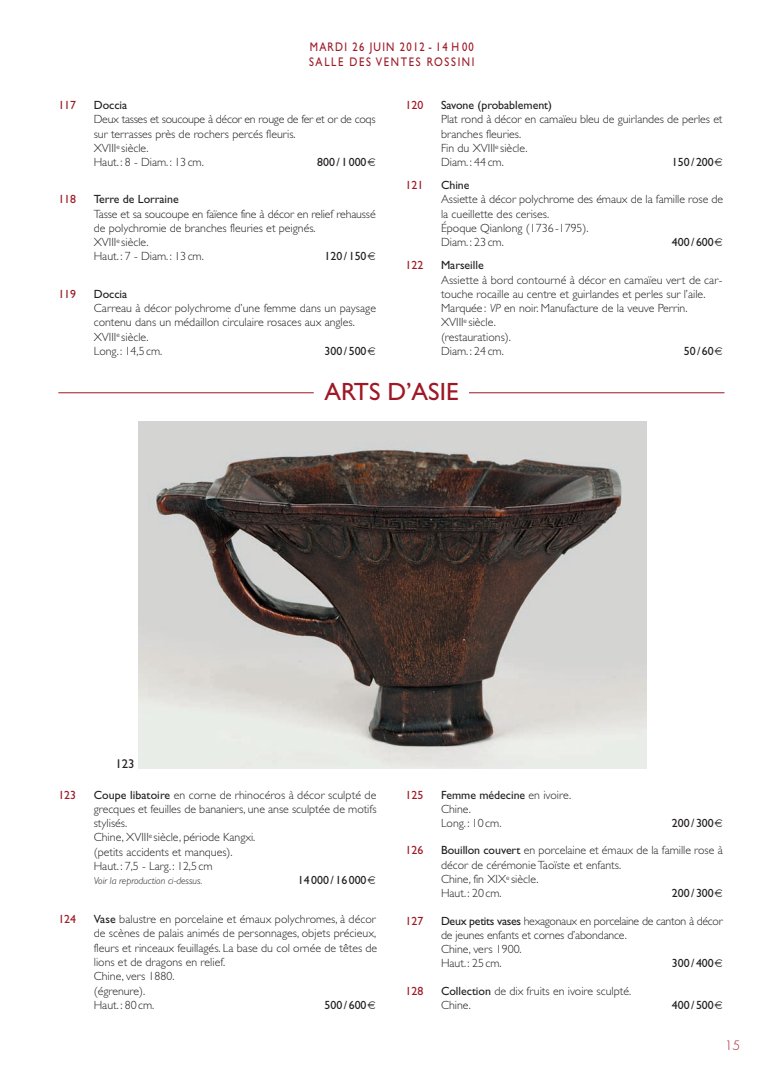
<style>
.page{position:relative;width:776px;height:1085px;background:#fff}
.page>*{position:absolute;margin:0;border:0;box-sizing:border-box;transform-origin:0 0}
.t1{font:25px "Gill Sans";color:#9e1825}
.t2{font:12.75px "Gill Sans";color:#231f20}
.t3{font:12.5px/15px "Gill Sans";letter-spacing:.155em;color:#9e1825;scale:.85 1}
.t4{font:300 12.5px "Futura";color:#9e1825}
.t5{font:300 11.88px/14.2px "Gill Sans";color:#231f20}
.t6{font:11.88px "Gill Sans";color:#231f20}
.t7{font:11.88px "Gill Sans";color:#9e1825}
.t8{font:italic 300 10px "Gill Sans";color:#231f20}
.s1{font-style:italic}
.s2{font-weight:400}
</style>
<div class="page">
<hr style="left:58px;top:392px;width:256px;height:1px;background:#9e1825">
<hr style="left:469px;top:392px;width:255px;height:1px;background:#9e1825">
<img style="left:139px;top:421px;width:508px;height:346px">
<p class="t3" style="left:309px;top:41px;width:196px">MARDI 26 JUIN 2012 - 14 H 00<br>SALLE DES VENTES ROSSINI</p>
<p class="t7" style="left:58px;top:101px;width:19px">117</p>
<p class="t6" style="left:94px;top:101px;width:35px">Doccia</p>
<p class="t5" style="left:94px;top:113px;width:283px">Deux tasses et soucoupe à décor en rouge de fer et or de coqs sur terrasses près de rochers percés fleuris.<br>XVIII<sup>e</sup> siècle.<br>Haut. : 8 - Diam.: 13 cm.</p>
<p class="t6" style="left:317px;top:158px;width:51px">800 / 1000</p>
<p class="t7" style="left:58px;top:195px;width:19px">118</p>
<p class="t6" style="left:94px;top:195px;width:87px">Terre de Lorraine</p>
<p class="t5" style="left:94px;top:208px;width:283px">Tasse et sa soucoupe en faïence fine à décor en relief rehaussé de polychromie de branches fleuries et peignés.<br>XVIII<sup>e</sup> siècle.<br>Haut. : 7 - Diam. : 13 cm.</p>
<p class="t6" style="left:325px;top:252px;width:43px">120 / 150</p>
<p class="t7" style="left:58px;top:289px;width:19px">119</p>
<p class="t6" style="left:94px;top:289px;width:35px">Doccia</p>
<p class="t5" style="left:94px;top:302px;width:284px">Carreau à décor polychrome d’une femme dans un paysage contenu dans un médaillon circulaire rosaces aux angles.<br>XVIII<sup>e</sup> siècle.<br>Long. : 14,5 cm.</p>
<p class="t6" style="left:325px;top:346px;width:43px">300 / 500</p>
<p class="t7" style="left:406px;top:101px;width:19px">120</p>
<p class="t6" style="left:441px;top:101px;width:113px">Savone (probablement)</p>
<p class="t5" style="left:441px;top:113px;width:283px">Plat rond à décor en camaïeu bleu de guirlandes de perles et branches fleuries.<br>Fin du XVIII<sup>e</sup> siècle.<br>Diam. : 44 cm.</p>
<p class="t6" style="left:672px;top:158px;width:43px">150 / 200</p>
<p class="t7" style="left:406px;top:181px;width:19px">121</p>
<p class="t6" style="left:441px;top:181px;width:30px">Chine</p>
<p class="t5" style="left:441px;top:194px;width:284px">Assiette à décor polychrome des émaux de la famille rose de la cueillette des cerises.<br>Époque Qianlong (1736-1795).<br>Diam. : 23 cm.</p>
<p class="t6" style="left:672px;top:238px;width:43px">400 / 600</p>
<p class="t7" style="left:406px;top:261px;width:19px">122</p>
<p class="t6" style="left:441px;top:261px;width:44px">Marseille</p>
<p class="t5" style="left:441px;top:274px;width:283px">Assiette à bord contourné à décor en camaïeu vert de car - touche rocaille au centre et guirlandes et perles sur l’aile.<br>Marquée : <span class="s1">VP</span> en noir. Manufacture de la veuve Perrin.<br>XVIII<sup>e</sup> siècle.<br>(restaurations).<br>Diam. : 24 cm.</p>
<p class="t6" style="left:684px;top:347px;width:32px">50 / 60</p>
<p class="t2" style="left:115px;top:759px;width:21px">123</p>
<h1 class="t1" style="left:324px;top:383px;width:136px">ARTS D’ASIE</h1>
<p class="t7" style="left:58px;top:790px;width:19px">123</p>
<p class="t5" style="left:94px;top:788px;width:284px"><span class="s2">Coupe libatoire</span> en corne de rhinocéros à décor sculpté de grecques et feuilles de bananiers, une anse sculptée de motifs stylisés.<br>Chine, XVIII<sup>e</sup> siècle, période Kangxi.<br>(petits accidents et manques).<br>Haut.: 7,5 - Larg.: 12,5 cm</p>
<p class="t8" style="left:94px;top:877px;width:110px">Voir la reproduction ci-dessus.</p>
<p class="t6" style="left:298px;top:875px;width:70px">14000 / 16000</p>
<p class="t7" style="left:58px;top:914px;width:19px">124</p>
<p class="t5" style="left:94px;top:913px;width:285px"><span class="s2">Vase</span> balustre en porcelaine et émaux polychromes, à décor de scènes de palais animés de personnages, objets précieux, fleurs et rinceaux feuillagés. La base du col ornée de têtes de lions et de dragons en relief.<br>Chine, vers 1880.<br>(égrenure).<br>Haut. : 80cm.</p>
<p class="t6" style="left:325px;top:1000px;width:43px">500 / 600</p>
<p class="t7" style="left:406px;top:790px;width:19px">125</p>
<p class="t5" style="left:441px;top:788px;width:132px"><span class="s2">Femme médecine</span> en ivoire.<br>Chine.<br>Long. : 10cm.</p>
<p class="t6" style="left:672px;top:818px;width:43px">200 / 300</p>
<p class="t7" style="left:406px;top:846px;width:19px">126</p>
<p class="t5" style="left:441px;top:844px;width:283px"><span class="s2">Bouillon couvert</span> en porcelaine et émaux de la famille rose à décor de cérémonie Taoïste et enfants.<br>Chine, fin XIX<sup>e</sup> siècle.<br>Haut. : 20 cm.</p>
<p class="t6" style="left:672px;top:888px;width:43px">200 / 300</p>
<p class="t7" style="left:406px;top:916px;width:19px">127</p>
<p class="t5" style="left:441px;top:914px;width:283px"><span class="s2">Deux petits vases</span> hexagonaux en porcelaine de canton à décor de jeunes enfants et cornes d’abondance.<br>Chine, vers 1900.<br>Haut.: 25cm.</p>
<p class="t6" style="left:672px;top:958px;width:43px">300 / 400</p>
<p class="t7" style="left:406px;top:986px;width:19px">128</p>
<p class="t5" style="left:441px;top:984px;width:192px"><span class="s2">Collection</span> de dix fruits en ivoire sculpté.<br>Chine.</p>
<p class="t6" style="left:672px;top:1000px;width:43px">400 / 500</p>
<p class="t4" style="left:725px;top:1039px;width:17px">15</p>
</div>
